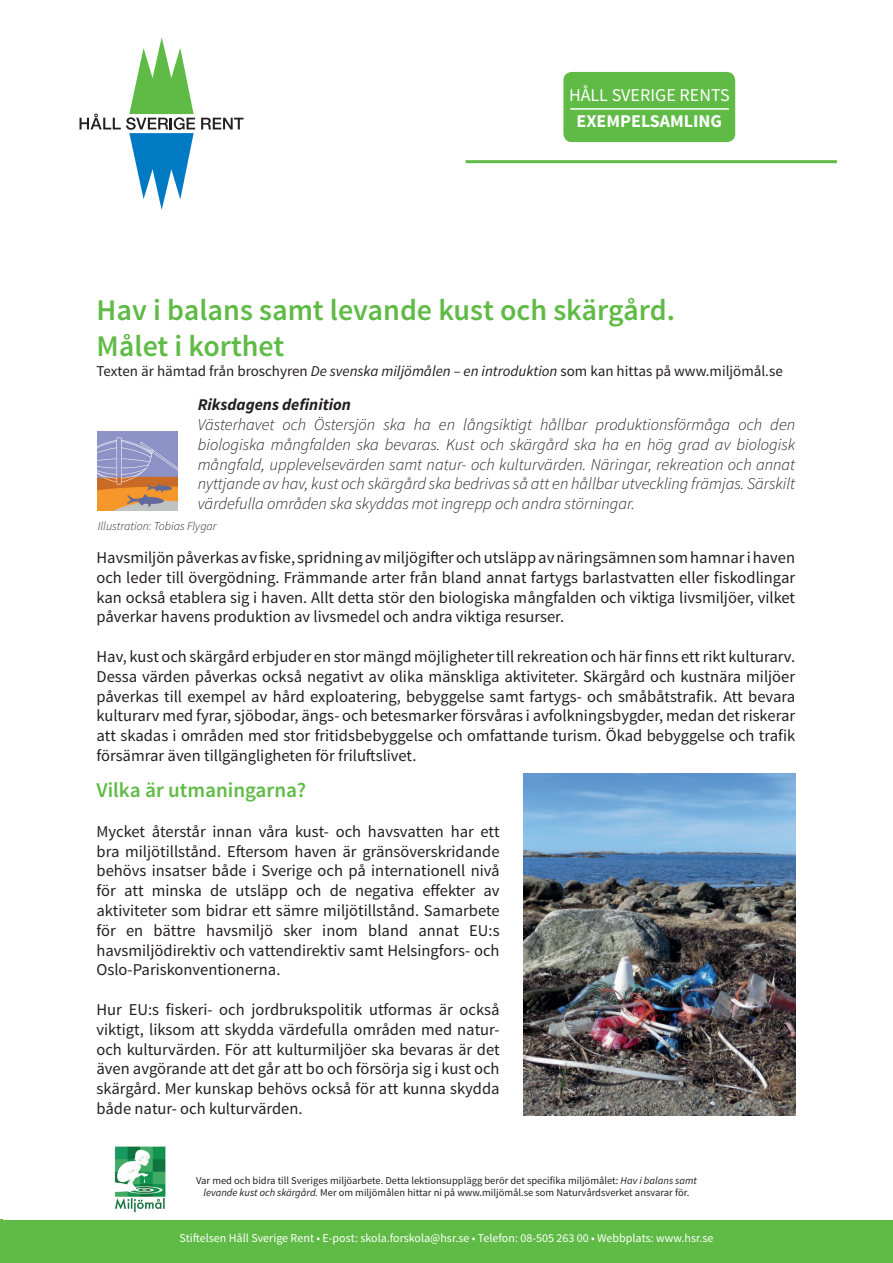
<style>
.page{position:relative;width:893px;height:1263px;background:#fff}
.page>*{position:absolute;margin:0;border:0;box-sizing:border-box;transform-origin:0 0}
.t1{font:600 30px/36px "Source Sans Pro";color:#60bb46}
.t2{font:600 21px "Source Sans Pro";color:#60bb46}
.t3{font:18px "Source Sans Pro";color:#fff}
.t4{font:700 18px "Source Sans Pro";color:#fff}
.t5{font:16.5px/19.8px "Source Sans Pro";color:#231f20;text-align:justify}
.t6{font:italic 300 16.5px/19.8px "Source Sans Pro";color:#231f20;text-align:justify}
.t7{font:italic 700 16.5px "Source Sans Pro";color:#231f20}
.t8{font:15px "Source Sans Pro";color:#231f20}
.t9{font:12px "Source Sans Pro";color:#fff}
.t10{font:italic 300 12px "Source Sans Pro";color:#231f20}
.t11{font:10.5px/12.6px "Source Sans Pro";color:#231f20;text-align:center}
.s1{font-style:italic}
</style>
<div class="page">
<svg style="left:201px;top:118px;width:43px;height:11px"></svg>
<svg style="left:80px;top:37px;width:115px;height:173px"></svg>
<hr style="left:466px;top:160px;width:371px;height:3px;background:#60bb46">
<div style="left:563px;top:72px;width:172px;height:70px;background:#60bb46;border-radius:9px"></div>
<div style="left:0;top:1220px;width:893px;height:43px;background:#60bb46"></div>
<hr style="left:570px;top:108px;width:159px;height:2px;background:#fff">
<img style="left:98px;top:431px;width:80px;height:80px">
<img style="left:523px;top:774px;width:272px;height:341px">
<img style="left:114px;top:1146px;width:52px;height:66px">
<p class="t3" style="left:569px;top:84px;width:162px">HÅLL SVERIGE RENTS</p>
<p class="t4" style="left:577px;top:109px;width:147px">EXEMPELSAMLING</p>
<p class="t1" style="left:97px;top:293px;width:580px">Hav i balans samt levande kust och skärgård.<br>Målet i korthet</p>
<p class="t8" style="left:97px;top:362px;width:688px">Texten är hämtad från broschyren <span class="s1">De svenska miljömålen – en introduktion</span> som kan hittas på www.miljömål.se</p>
<p class="t7" style="left:198px;top:394px;width:155px">Riksdagens definition</p>
<p class="t6" style="left:198px;top:415px;width:599px">Västerhavet och Östersjön ska ha en långsiktigt hållbar produktionsförmåga och den biologiska mångfalden ska bevaras. Kust och skärgård ska ha en hög grad av biologisk mångfald, upplevelsevärden samt natur- och kulturvärden. Näringar, rekreation och annat nyttjande av hav, kust och skärgård ska bedrivas så att en hållbar utveckling främjas. Särskilt värdefulla områden ska skyddas mot ingrepp och andra störningar.</p>
<p class="t5" style="left:97px;top:548px;width:700px">Havsmiljön påverkas av fiske, spridning av miljögifter och utsläpp av näringsämnen som hamnar i haven och leder till övergödning. Främmande arter från bland annat fartygs barlastvatten eller fiskodlingar kan också etablera sig i haven. Allt detta stör den biologiska mångfalden och viktiga livsmiljöer, vilket påverkar havens produktion av livsmedel och andra viktiga resurser.</p>
<p class="t5" style="left:97px;top:647px;width:700px">Hav, kust och skärgård erbjuder en stor mängd möjligheter till rekreation och här finns ett rikt kulturarv.<br>Dessa värden påverkas också negativt av olika mänskliga aktiviteter. Skärgård och kustnära miljöer påverkas till exempel av hård exploatering, bebyggelse samt fartygs- och småbåtstrafik. Att bevara kulturarv med fyrar, sjöbodar, ängs- och betesmarker försvåras i avfolkningsbygder, medan det riskerar att skadas i områden med stor fritidsbebyggelse och omfattande turism. Ökad bebyggelse och trafik försämrar även tillgängligheten för friluftslivet.</p>
<p class="t2" style="left:97px;top:777px;width:211px">Vilka är utmaningarna?</p>
<p class="t5" style="left:97px;top:822px;width:405px">Mycket återstår innan våra kust- och havsvatten har ett bra miljötillstånd. Eftersom haven är gränsöverskridande behövs insatser både i Sverige och på internationell nivå för att minska de utsläpp och de negativa effekter av aktiviteter som bidrar ett sämre miljötillstånd. Samarbete för en bättre havsmiljö sker inom bland annat EU:s havsmiljödirektiv och vattendirektiv samt Helsingfors- och Oslo-Pariskonventionerna.</p>
<p class="t5" style="left:97px;top:1000px;width:405px">Hur EU:s fiskeri- och jordbrukspolitik utformas är också viktigt, liksom att skydda värdefulla områden med natur&shy;och kulturvärden. För att kulturmiljöer ska bevaras är det även avgörande att det går att bo och försörja sig i kust och skärgård. Mer kunskap behövs också för att kunna skydda både natur- och kulturvärden.</p>
<p class="t10" style="left:98px;top:519px;width:120px">Illustration: Tobias Flygar</p>
<p class="t11" style="left:196px;top:1174px;width:502px">Var med och bidra till Sveriges miljöarbete. Detta lektionsupplägg berör det specifika miljömålet: <span class="s1">Hav i balans samt levande kust och skärgård.</span> Mer om miljömålen hittar ni på www.miljömål.se som Naturvårdsverket ansvarar för.</p>
<p class="t9" style="left:179px;top:1230px;width:536px">Stiftelsen Håll Sverige Rent • E-post: skola.forskola@hsr.se • Telefon: 08-505 263 00 • Webbplats: www.hsr.se</p>
</div>
